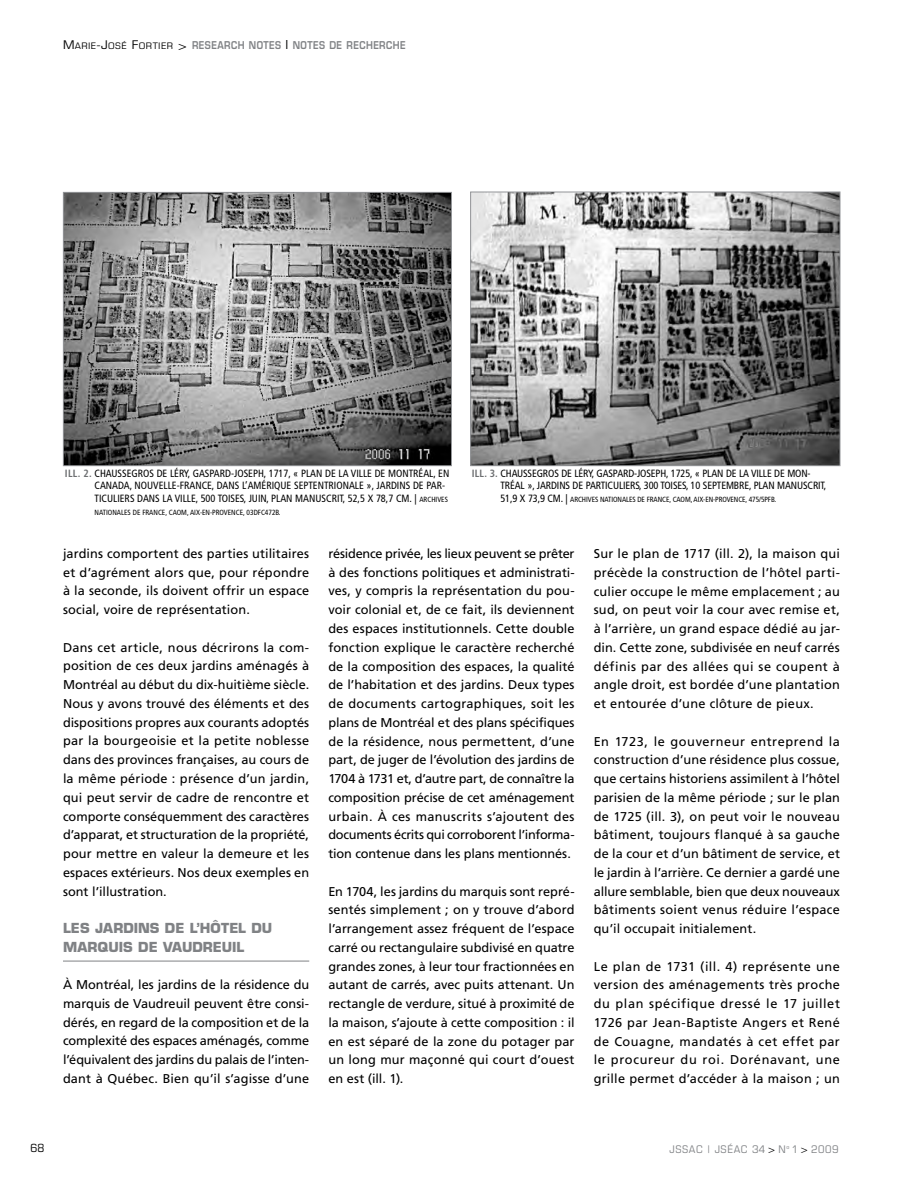
<style>
.page{position:relative;width:918px;height:1188px;background:#fff}
.page>*{position:absolute;margin:0;border:0;box-sizing:border-box;transform-origin:0 0}
.t1{font:700 13.5px/18.8px "Eurostile";letter-spacing:-.005em;color:#808285}
.t2{font:12.75px/18.8px "Frutiger";letter-spacing:.01em;color:#000;text-align:justify}
.t3{font:condensed 11.25px "Eurostile";color:#000;scale:1.1 1}
.t4{font:condensed 10.5px/12.8px "Frutiger";color:#000}
.t5{font:600 10.5px "Eurostile";letter-spacing:.05em;color:#808285;scale:.85 1}
.t6{font:condensed 10.5px "Eurostile";letter-spacing:.05em;color:#808285;scale:1.1 1}
.t7{font:condensed 7.5px "Frutiger";letter-spacing:-.01em;color:#000}
.s1{font-weight:400;font-stretch:condensed;font-size:12px;color:#000}
.s2{font-weight:400;font-stretch:condensed;font-size:9px;color:#000}
.s3{font-size:12px;color:#000}
.s4{font-weight:700;color:#6d6f71}
.s5{font-size:7.5px}
.s6{font-size:10.5px}
.s7{color:#000}
</style>
<div class="page">
<hr style="left:63px;top:961px;width:246px;height:1px;background:#808285">
<img style="left:65px;top:194px;width:385px;height:270px">
<div style="left:63px;top:192px;width:389px;height:274px;border:1px solid #939598"></div>
<img style="left:472px;top:194px;width:366px;height:270px">
<div style="left:470px;top:192px;width:370px;height:274px;border:1px solid #939598"></div>
<p class="t5" style="left:63px;top:38px;width:405px"><span class="s1">M</span><span class="s2">ARIE</span><span class="s1">-J</span><span class="s2">OSÉ</span> <span class="s1">F</span><span class="s2">ORTIER</span> <span class="s1">&gt;</span> RESEARCH NOTES <span class="s3">|</span> NOTES DE RECHERCHE</p>
<p class="t4" style="left:95px;top:467px;width:356px;text-indent:-30px"><span class="s4">I ll. 2.</span> CHAUSSEGROS DE LÉRY, GASPARD-JOSEPH, 1717, « PLAN DE LA VILLE DE MONTRÉAL, EN<br>CANADA, NOUVELLE-FRANCE, DANS L’AM ÉRIQUE SEPTENTRIONALE », JARDINS DE PAR-<br>TICULIERS DANS LA VILLE, 500 TOISES, JUIN, PLAN MANUSCRIT, 52,5 X 78,7 CM. | <span class="s5">ARCHIVES</span></p>
<p class="t7" style="left:95px;top:508px;width:188px">NATIONALES DE FRANCE, CAO M, AIX-EN-PROVENCE, 03DFC472B.</p>
<p class="t4" style="left:500px;top:467px;width:327px;text-indent:-29px"><span class="s4">I ll. 3.</span> CHAUSSEGROS DE LÉRY, GASPARD-JOSEPH, 1725, « PLAN DE LA VILLE DE MON-<br>TRÉAL », JARDINS DE PARTICULIERS, 300 TOISES, 10 SEPTEMBRE, PLAN MANUSCRIT,</p>
<p class="t7" style="left:500px;top:495px;width:277px"><span class="s6">51,9 X 73,9 CM. |</span> ARCHIVES NATIONALES DE FRANCE, CAO M, AIX-EN-PROVENCE, 475/5PFB.</p>
<p class="t2" style="left:63px;top:544px;width:248px">jardins comportent des parties utilitaires et d’agrément alors que, pour répondre à la seconde, ils doivent offrir un espace social, voire de représentation.</p>
<p class="t2" style="left:63px;top:638px;width:248px">Dans cet article, nous décrirons la com&shy;position de ces deux jardins aménagés à Montréal au début du dix-huitième siècle.<br>Nous y avons trouvé des éléments et des dispositions propres aux courants adoptés par la bourgeoisie et la petite noblesse dans des provinces françaises, au cours de la même période : présence d’un jardin, qui peut servir de cadre de rencontre et comporte conséquemment des caractères d’apparat, et structuration de la propriété, pour mettre en valeur la demeure et les espaces extérieurs. Nos deux exemples en sont l’illustration.</p>
<p class="t1" style="left:63px;top:918px;width:211px">LES JARDINS DE L’HÔTEL DU<br>MARQUIS DE VAUDREUIL</p>
<p class="t2" style="left:63px;top:975px;width:248px">À Montréal, les jardins de la résidence du marquis de Vaudreuil peuvent être consi&shy;dérés, en regard de la composition et de la complexité des espaces aménagés, comme l’équivalent des jardins du palais de l’inten&shy;dant à Québec. Bien qu’il s’agisse d’une</p>
<p class="t2" style="left:328px;top:544px;width:248px">résidence privée, les lieux peuvent se prêter à des fonctions politiques et administrati&shy;ves, y compris la représentation du pou&shy;voir colonial et, de ce fait, ils deviennent des espaces institutionnels. Cette double fonction explique le caractère recherché de la composition des espaces, la qualité de l’habitation et des jardins. Deux types de documents cartographiques, soit les plans de Montréal et des plans spécifiques de la résidence, nous permettent, d’une part, de juger de l’évolution des jardins de 1704 à 1731 et, d’autre part, de connaître la composition précise de cet aménagement urbain. À ces manuscrits s’ajoutent des documents écrits qui corroborent l’informa&shy;tion contenue dans les plans mentionnés.</p>
<p class="t2" style="left:328px;top:882px;width:248px">En 1704, les jardins du marquis sont repré&shy;sentés simplement ; on y trouve d’abord l’arrangement assez fréquent de l’espace carré ou rectangulaire subdivisé en quatre grandes zones, à leur tour fractionnées en autant de carrés, avec puits attenant. Un rectangle de verdure, situé à proximité de la maison, s’ajoute à cette composition : il en est séparé de la zone du potager par un long mur maçonné qui court d’ouest en est (ill. 1).</p>
<p class="t2" style="left:594px;top:544px;width:248px">Sur le plan de 1717 (ill. 2), la maison qui précède la construction de l’hôtel parti&shy;culier occupe le même emplacement ; au sud, on peut voir la cour avec remise et, à l’arrière, un grand espace dédié au jar&shy;din. Cette zone, subdivisée en neuf carrés définis par des allées qui se coupent à angle droit, est bordée d’une plantation et entourée d’une clôture de pieux.</p>
<p class="t2" style="left:594px;top:732px;width:248px">En 1723, le gouverneur entreprend la construction d’une résidence plus cossue, que certains historiens assimilent à l’hôtel parisien de la même période ; sur le plan de 1725 (ill. 3), on peut voir le nouveau bâtiment, toujours flanqué à sa gauche de la cour et d’un bâtiment de service, et le jardin à l’arrière. Ce dernier a gardé une allure semblable, bien que deux nouveaux bâtiments soient venus réduire l’espace qu’il occupait initialement.</p>
<p class="t2" style="left:594px;top:957px;width:248px">Le plan de 1731 (ill. 4) représente une version des aménagements très proche du plan spécifique dressé le 17 juillet 1726 par Jean-Baptiste Angers et René de Couagne, mandatés à cet effet par le procureur du roi. Dorénavant, une grille permet d’accéder à la maison ; un</p>
<p class="t3" style="left:31px;top:1142px;width:14px">68</p>
<p class="t6" style="left:669px;top:1142px;width:155px">JSSAC | JSÉAC 34 <span class="s7">&gt;</span> N<sup>o</sup> 1 <span class="s7">&gt;</span> 2009</p>
</div>
